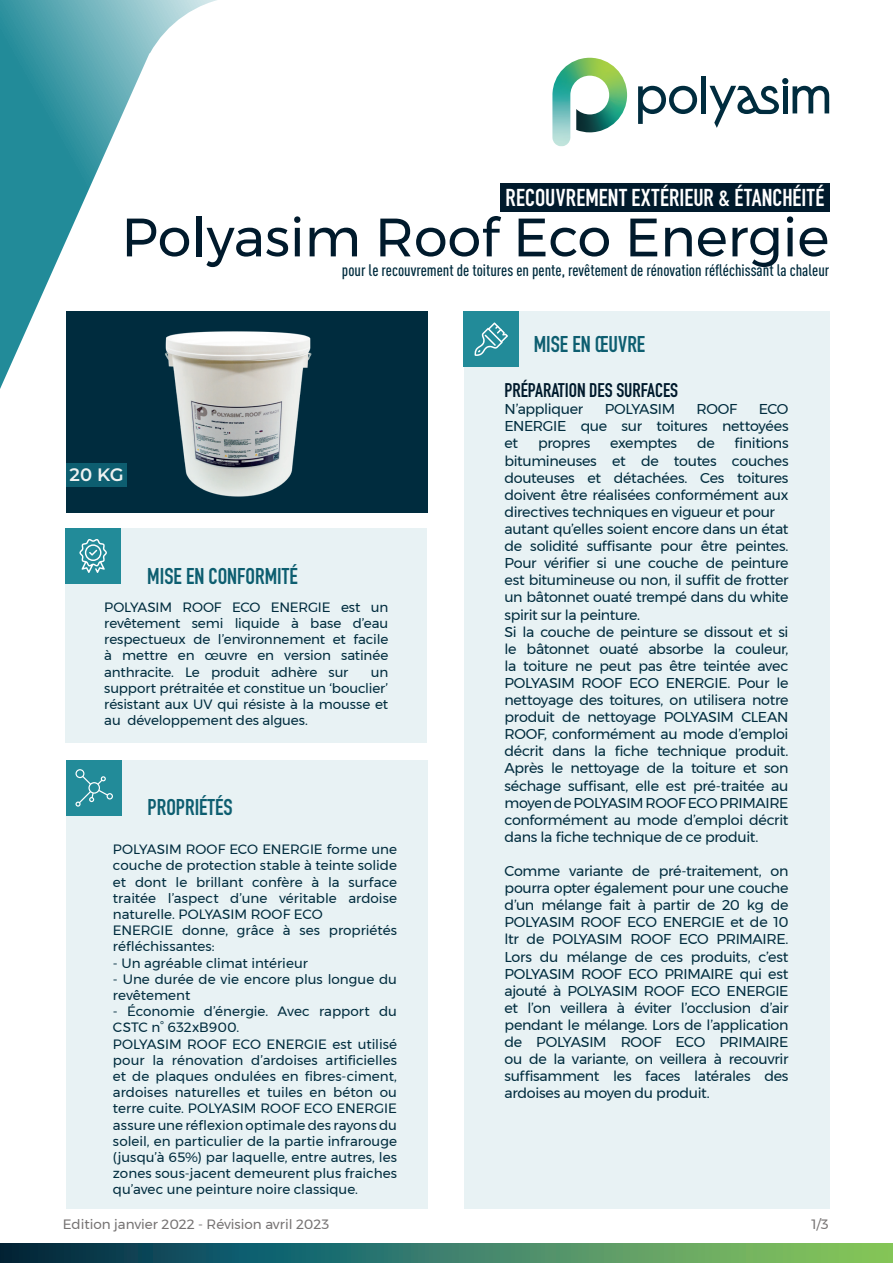
<style>
.page{position:relative;width:893px;height:1263px;background:#fff}
.page>*{position:absolute;margin:0;border:0;box-sizing:border-box;transform-origin:0 0}
.t1{font:54px "Montserrat";color:#001a2c}
.t2{font:700 24px "DIN Condensed";letter-spacing:.01em;color:#fff}
.t3{font:700 22.5px "DIN Condensed";color:#0d5e70}
.t4{font:700 19.5px "DIN Condensed";color:#001a2c}
.t5{font:600 18px "Montserrat";color:#eff2f1}
.t6{font:500 condensed 16.5px "DINOT";color:#002c3e}
.t7{font:14.25px/17.1px "Montserrat";letter-spacing:-.02em;color:#002c3e;text-align:justify}
.t8{font:13.5px/16.2px "Montserrat";color:#002c3e}
.t9{font:13.5px "Montserrat";color:#767373}
</style>
<div class="page">
<div style="left:464px;top:312px;width:365px;height:897px;background:#e8f2f4"></div>
<svg style="left:0;top:1244px;width:893px;height:19px;background:#3d7d61"></svg>
<div style="left:66px;top:528px;width:361px;height:215px;background:#e8f2f4"></div>
<img style="left:66px;top:312px;width:361px;height:201px">
<div style="left:66px;top:760px;width:361px;height:449px;background:#e8f2f4"></div>
<div style="left:66px;top:528px;width:55px;height:55px;background:#228b99"></div>
<div style="left:464px;top:312px;width:55px;height:55px;background:#228b99"></div>
<div style="left:67px;top:760px;width:55px;height:55px;background:#228b99"></div>
<svg style="left:0;top:0;width:231px;height:506px"></svg>
<hr style="left:702px;top:76px;width:4px;height:37px;background:#002c3e">
<svg style="left:638px;top:86px;width:59px;height:38px"></svg>
<svg style="left:709px;top:78px;width:120px;height:50px"></svg>
<img style="left:552px;top:58px;width:75px;height:88px">
<div style="left:500px;top:183px;width:329px;height:28px;background:#001a2c"></div>
<svg style="left:75px;top:769px;width:38px;height:38px"></svg>
<svg style="left:474px;top:322px;width:34px;height:34px"></svg>
<svg style="left:79px;top:539px;width:28px;height:34px"></svg>
<div style="left:66px;top:464px;width:61px;height:23px;background:#0d5e70"></div>
<h2 class="t2" style="left:506px;top:181px;width:320px">RECOUVREMENT EXTÉRIEUR &amp; ÉTANCHÉITÉ</h2>
<h1 class="t1" style="left:121px;top:196px;width:709px">Polyasim Roof Eco Energie</h1>
<p class="t6" style="left:342px;top:261px;width:489px">pour le recouvrement de toitures en pente, revêtement de rénovation réfléchissant la chaleur</p>
<p class="t5" style="left:70px;top:462px;width:56px">20 KG</p>
<h3 class="t3" style="left:147px;top:560px;width:152px">MISE EN CONFORMITÉ</h3>
<p class="t8" style="left:104px;top:599px;width:286px;text-align:justify">POLYASIM ROOF ECO ENERGIE est un revêtement semi liquide à base d’eau respectueux de l’environnement et facile à mettre en œuvre en version satinée anthracite. Le produit adhère sur</p>
<p class="t8" style="left:104px;top:663px;width:286px;text-align:justify;text-indent:267px">un support prétraitée et constitue un ‘bouclier’ résistant aux UV qui résiste à la mousse et au développement des algues.</p>
<h3 class="t3" style="left:148px;top:792px;width:86px">PROPRIÉTÉS</h3>
<p class="t8" style="left:113px;top:841px;width:286px">POLYASIM ROOF ECO ENERGIE forme une couche de protection stable à teinte solide et dont le brillant confère à la surface traitée l’aspect d’une véritable ardoise naturelle. POLYASIM ROOF ECO<br>ENERGIE donne, grâce à ses propriétés réfléchissantes:</p>
<p class="t8" style="left:113px;top:955px;width:196px">- Un agréable climat intérieur</p>
<p class="t8" style="left:113px;top:971px;width:286px">- Une durée de vie encore plus longue du revêtement</p>
<p class="t8" style="left:113px;top:1003px;width:286px">- Économie d’énergie. Avec rapport du CSTC n° 632xB900.<br>POLYASIM ROOF ECO ENERGIE est utilisé pour la rénovation d’ardoises artificielles et de plaques ondulées en fibres-ciment, ardoises naturelles et tuiles en béton ou terre cuite. POLYASIM ROOF ECO ENERGIE assure une réflexion optimale des rayons du soleil, en particulier de la partie infrarouge (jusqu’à 65%) par laquelle, entre autres, les zones sous-jacent demeurent plus fraiches qu’avec une peinture noire classique.</p>
<h3 class="t3" style="left:534px;top:329px;width:113px">MISE EN ŒUVRE</h3>
<h3 class="t4" style="left:504px;top:377px;width:175px">PRÉPARATION DES SURFACES</h3>
<p class="t7" style="left:504px;top:400px;width:80px">N’appliquer</p>
<p class="t7" style="left:605px;top:400px;width:72px">POLYASIM</p>
<p class="t7" style="left:696px;top:400px;width:42px">ROOF</p>
<p class="t7" style="left:504px;top:400px;width:286px;text-indent:254px">ECO ENERGIE que sur toitures nettoyées et</p>
<p class="t7" style="left:504px;top:435px;width:286px;text-align:left;text-indent:230px">finitions bitumineuses et de toutes couches douteuses et détachées. Ces toitures doivent être réalisées conformément aux directives techniques en vigueur et pour autant qu’elles soient encore dans un état de solidité suffisante pour être peintes.<br>Pour vérifier si une couche de peinture est bitumineuse ou non, il suffit de frotter un bâtonnet ouaté trempé dans du white spirit sur la peinture.<br>Si la couche de peinture se dissout et si le bâtonnet ouaté absorbe la couleur, la toiture ne peut pas être teintée avec POLYASIM ROOF ECO ENERGIE. Pour le nettoyage des toitures, on utilisera notre produit de nettoyage POLYASIM CLEAN ROOF, conformément au mode d’emploi décrit dans la fiche technique produit.<br>Après le nettoyage de la toiture et son séchage suffisant, elle est pré-traitée au moyen de POLYASIM ROOF ECO PRIMAIRE conformément au mode d’emploi décrit dans la fiche technique de ce produit.</p>
<p class="t7" style="left:504px;top:862px;width:286px">Comme variante de pré-traitement, on pourra opter également pour une couche d’un mélange fait à partir de 20 kg de POLYASIM ROOF ECO ENERGIE et de 10 ltr de POLYASIM ROOF ECO PRIMAIRE.<br>Lors du mélange de ces produits, c’est POLYASIM ROOF ECO PRIMAIRE qui est ajouté à POLYASIM ROOF ECO ENERGIE et l’on veillera à éviter l’occlusion d’air pendant le mélange. Lors de l’application de POLYASIM ROOF ECO PRIMAIRE ou de la variante, on veillera à recouvrir suffisamment les faces latérales des ardoises au moyen du produit.</p>
<p class="t7" style="left:538px;top:435px;width:54px">propres</p>
<p class="t7" style="left:610px;top:435px;width:68px">exemptes</p>
<p class="t7" style="left:697px;top:435px;width:19px">de</p>
<p class="t9" style="left:63px;top:1214px;width:268px">Edition janvier 2022 - Révision avril 2023</p>
<p class="t9" style="left:811px;top:1214px;width:19px">1/3</p>
</div>
